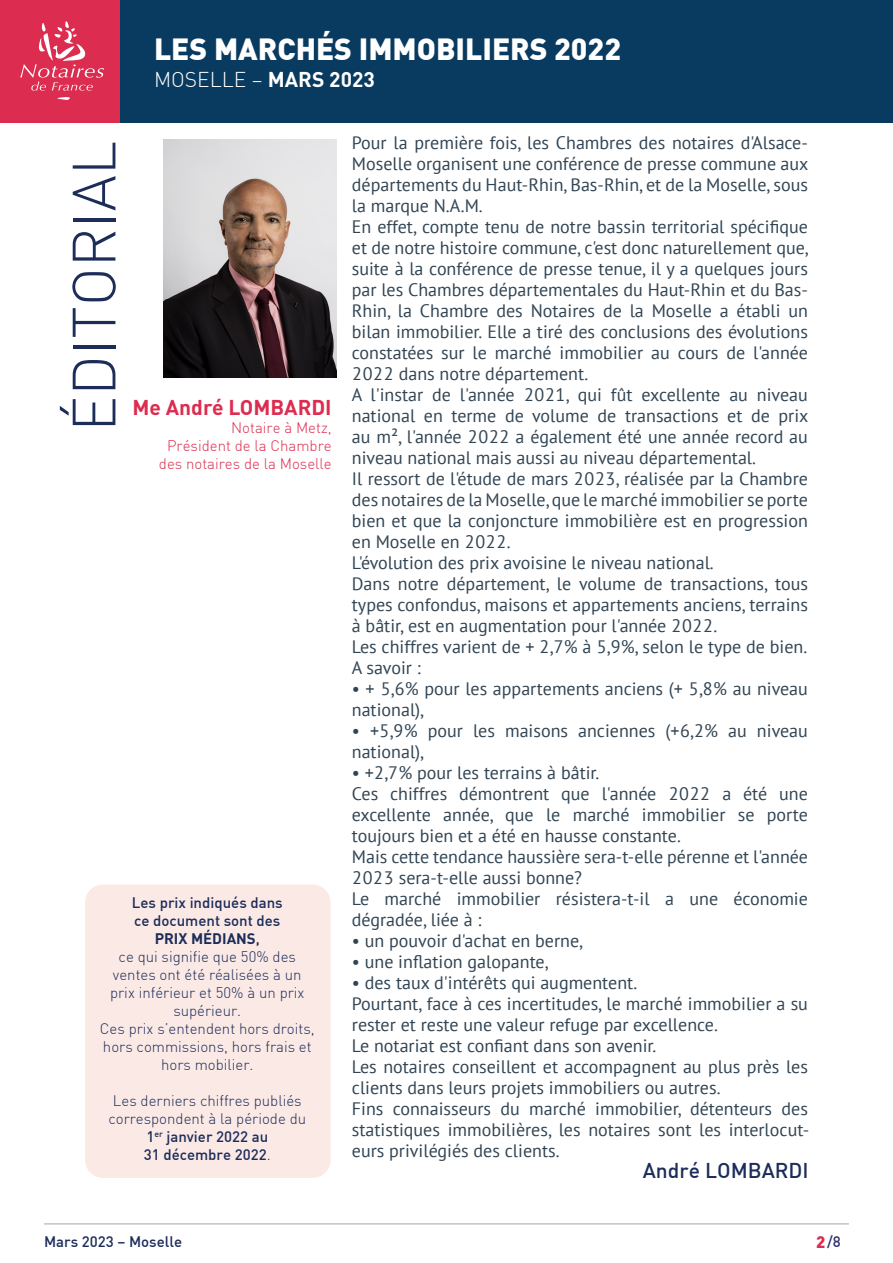
<style>
.page{position:relative;width:893px;height:1263px;background:#fff}
.page>*{position:absolute;margin:0;border:0;box-sizing:border-box;transform-origin:0 0}
.t1{font:300 60px "DIN";color:#1c2d5a}
.t2{font:900 30px "DIN";color:#fff}
.t3{font:300 21px "DIN";color:#fff}
.t4{font:700 21px "DIN";color:#dc2c4f}
.t5{font:500 21px "DIN";color:#1c2d5a}
.t6{font:18px/21px "PT Sans";color:#314453;text-align:justify}
.t7{font:300 15px/18px "DIN";color:#1c2d5a;text-align:center}
.t8{font:500 15px "DIN";color:#1c2d5a}
.t9{font:300 15px "DIN";color:#dc2c4f}
.t10{font:700 15px "DIN";color:#1c2d5a}
.t11{font:500 15px "DIN";color:#2d3170}
.s1{font-weight:700}
.s2{font-weight:500}
.s3{font-weight:300}
.s4{font-weight:900;font-size:16.5px;color:#dc2c4f}
</style>
<div class="page">
<hr style="left:44px;top:1223px;width:805px;height:1px;background:#c2c3c6">
<div style="left:0;top:0;width:893px;height:122px;background:#093a60"></div>
<div style="left:0;top:0;width:119px;height:122px;background:#dc2c4f"></div>
<svg style="left:20px;top:21px;width:84px;height:70px"></svg>
<svg style="left:57px;top:97px;width:13px;height:3px"></svg>
<div style="left:85px;top:884px;width:246px;height:294px;background:#fbe9e5;border-radius:18px"></div>
<img style="left:164px;top:139px;width:172px;height:238px">
<p class="t2" style="left:154px;top:29px;width:468px">LES MARCHÉS IMMOBILIERS 2022</p>
<p class="t3" style="left:154px;top:66px;width:222px">MOSELLE – <span class="s1">MARS 2023</span></p>
<p class="t1" style="left:57px;top:432px;width:292px;rotate:-90deg">ÉDITORIAL</p>
<p class="t4" style="left:132px;top:393px;width:201px">Me André LOMBARDI</p>
<p class="t9" style="left:231px;top:418px;width:102px">Notaire à Metz,</p>
<p class="t9" style="left:167px;top:436px;width:166px">Président de la Chambre</p>
<p class="t9" style="left:159px;top:454px;width:174px">des notaires de la Moselle</p>
<p class="t8" style="left:132px;top:893px;width:152px">Les prix indiqués dans</p>
<p class="t8" style="left:134px;top:911px;width:148px">ce document sont des</p>
<p class="t10" style="left:155px;top:929px;width:107px">PRIX MÉDIANS<span class="s2">,</span></p>
<p class="t7" style="left:110px;top:947px;width:196px">ce qui signifie que 50% des ventes ont été réalisées à un prix inférieur et 50% à un prix supérieur.</p>
<p class="t7" style="left:100px;top:1019px;width:216px">Ces prix s’entendent hors droits, hors commissions, hors frais et hors mobilier.</p>
<p class="t7" style="left:113px;top:1091px;width:190px">Les derniers chiffres publiés</p>
<p class="t7" style="left:108px;top:1109px;width:199px">correspondent à la période du</p>
<p class="t8" style="left:146px;top:1127px;width:123px">1<sup>er</sup> janvier 2022 au</p>
<p class="t8" style="left:144px;top:1145px;width:129px">31 décembre 2022<span class="s3">.</span></p>
<p class="t6" style="left:352px;top:132px;width:458px">Pour la première fois, les Chambres des notaires d'Alsace-Moselle organisent une conférence de presse commune aux départements du Haut-Rhin, Bas-Rhin, et de la Moselle, sous la marque N.A.M.</p>
<p class="t6" style="left:352px;top:216px;width:458px">En effet, compte tenu de notre bassin territorial spécifique et de notre histoire commune, c'est donc naturellement que, suite à la conférence de presse tenue, il y a quelques jours par les Chambres départementales du Haut-Rhin et du Bas-Rhin, la Chambre des Notaires de la Moselle a établi un bilan immobilier. Elle a tiré des conclusions des évolutions constatées sur le marché immobilier au cours de l'année 2022 dans notre département.</p>
<p class="t6" style="left:352px;top:384px;width:458px">A l'instar de l'année 2021, qui fût excellente au niveau national en terme de volume de transactions et de prix au m², l'année 2022 a également été une année record au niveau national mais aussi au niveau départemental.</p>
<p class="t6" style="left:352px;top:468px;width:458px">Il ressort de l'étude de mars 2023, réalisée par la Chambre des notaires de la Moselle, que le marché immobilier se porte bien et que la conjoncture immobilière est en progression en Moselle en 2022.</p>
<p class="t6" style="left:352px;top:552px;width:363px">L'évolution des prix avoisine le niveau national.</p>
<p class="t6" style="left:352px;top:573px;width:458px">Dans notre département, le volume de transactions, tous types confondus, maisons et appartements anciens, terrains à bâtir, est en augmentation pour l'année 2022.</p>
<p class="t6" style="left:352px;top:636px;width:457px">Les chiffres varient de + 2,7% à 5,9%, selon le type de bien.</p>
<p class="t6" style="left:352px;top:657px;width:71px">A savoir :</p>
<p class="t6" style="left:352px;top:678px;width:458px">• + 5,6% pour les appartements anciens (+ 5,8% au niveau national),</p>
<p class="t6" style="left:352px;top:720px;width:457px">• +5,9% pour les maisons anciennes (+6,2% au niveau national),</p>
<p class="t6" style="left:352px;top:762px;width:249px">• +2,7% pour les terrains à bâtir.</p>
<p class="t6" style="left:352px;top:783px;width:458px">Ces chiffres démontrent que l'année 2022 a été une excellente année, que le marché immobilier se porte toujours bien et a été en hausse constante.</p>
<p class="t6" style="left:352px;top:846px;width:458px">Mais cette tendance haussière sera-t-elle pérenne et l'année<br>2023 sera-t-elle aussi bonne?</p>
<p class="t6" style="left:352px;top:888px;width:457px">Le marché immobilier résistera-t-il a une économie dégradée, liée à :</p>
<p class="t6" style="left:352px;top:930px;width:232px">• un pouvoir d'achat en berne,</p>
<p class="t6" style="left:352px;top:951px;width:198px">• une inflation galopante,</p>
<p class="t6" style="left:352px;top:972px;width:287px">• des taux d'intérêts qui augmentent.</p>
<p class="t6" style="left:352px;top:993px;width:458px">Pourtant, face à ces incertitudes, le marché immobilier a su rester et reste une valeur refuge par excellence.</p>
<p class="t6" style="left:352px;top:1035px;width:306px">Le notariat est confiant dans son avenir.</p>
<p class="t6" style="left:352px;top:1056px;width:458px">Les notaires conseillent et accompagnent au plus près les clients dans leurs projets immobiliers ou autres.</p>
<p class="t6" style="left:352px;top:1098px;width:459px">Fins connaisseurs du marché immobilier, détenteurs des statistiques immobilières, les notaires sont les interlocut&shy;eurs privilégiés des clients.</p>
<p class="t5" style="left:643px;top:1157px;width:167px">André LOMBARDI</p>
<p class="t8" style="left:44px;top:1232px;width:140px">Mars 2023 – Moselle</p>
<p class="t11" style="left:816px;top:1232px;width:26px"><span class="s4">2</span>/8</p>
</div>
